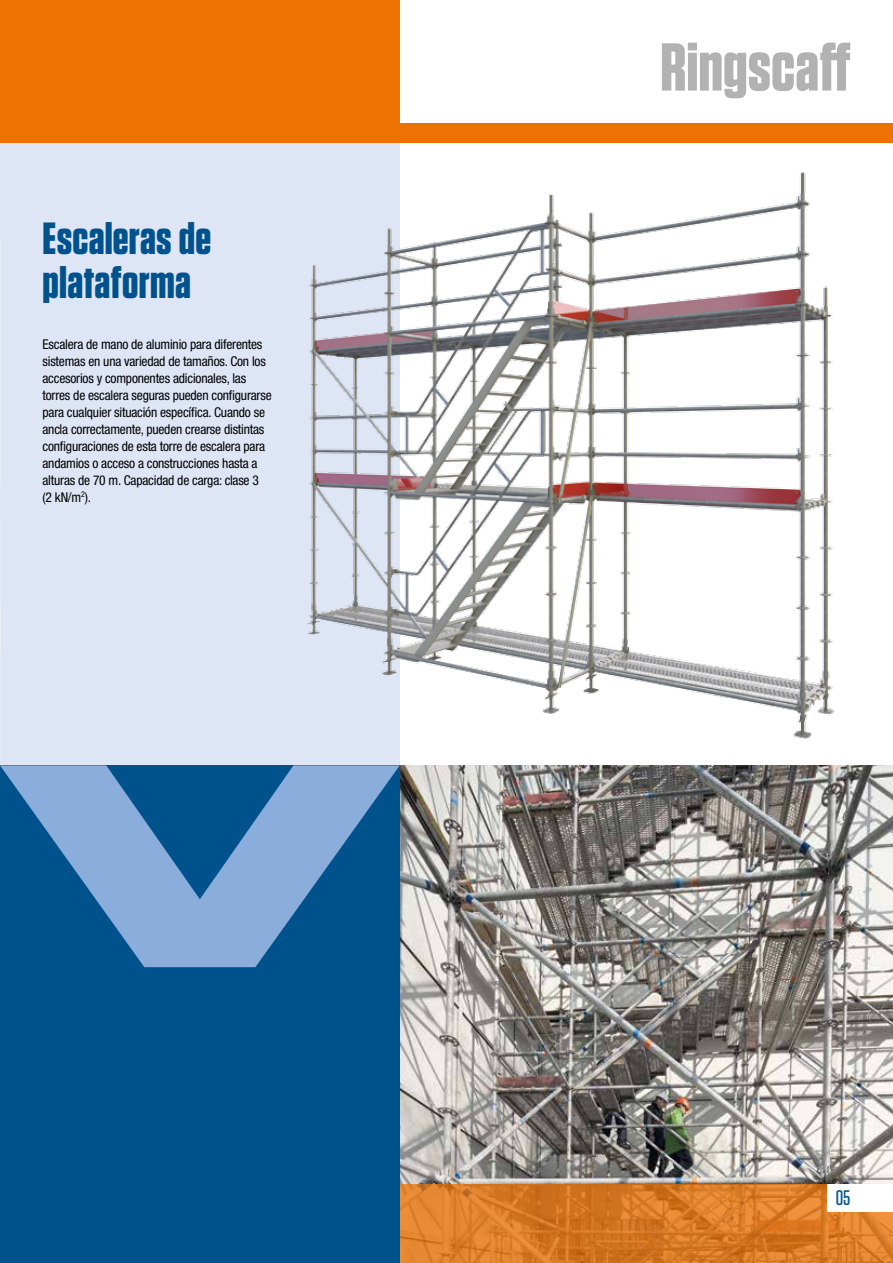
<style>
.page{position:relative;width:893px;height:1263px;background:#fff}
.page>*{position:absolute;margin:0;border:0;box-sizing:border-box;transform-origin:0 0}
.t1{font:700 67.5px "Tungsten";color:#b3b2b2}
.t2{font:700 45px/43.5px "Tungsten";letter-spacing:.005em;color:#00528d}
.t3{font:500 21px "Tungsten";color:#00528d}
.t4{font:condensed 13.5px/17px "Helvetica Neue LT Pro";letter-spacing:-.015em;color:#000}
</style>
<div class="page">
<img style="left:400px;top:765px;width:493px;height:420px">
<svg style="left:400px;top:1185px;width:493px;height:78px;background:#d97b27"></svg>
<div style="left:0;top:142px;width:400px;height:1121px;background:#dee6f6"></div>
<div style="left:827px;top:1185px;width:66px;height:27px;background:#fff"></div>
<div style="left:0;top:123px;width:893px;height:19px;background:#ee7203"></div>
<div style="left:0;top:765px;width:400px;height:498px;background:#00528d"></div>
<div style="left:0;top:0;width:400px;height:123px;background:#ee7203"></div>
<img style="left:240px;top:142px;width:653px;height:597px">
<svg style="left:0;top:765px;width:400px;height:202px"></svg>
<img style="left:0;top:795px;width:9px;height:172px">
<h2 class="t2" style="left:43px;top:218px;width:170px">Escaleras de plataforma</h2>
<p class="t4" style="left:43px;top:335px;width:231px">Escalera de mano de aluminio para diferentes sistemas en una variedad de tamaños. Con los accesorios y componentes adicionales, las torres de escalera seguras pueden configurarse para cualquier situación específica. Cuando se ancla correctamente, pueden crearse distintas configuraciones de esta torre de escalera para andamios o acceso a construcciones hasta a alturas de 70 m. Capacidad de carga: clase 3 (2 kN/m<sup>2</sup>).</p>
<h1 class="t1" style="left:660px;top:31px;width:192px">Ringscaff</h1>
<h3 class="t3" style="left:836px;top:1187px;width:16px">05</h3>
</div>
